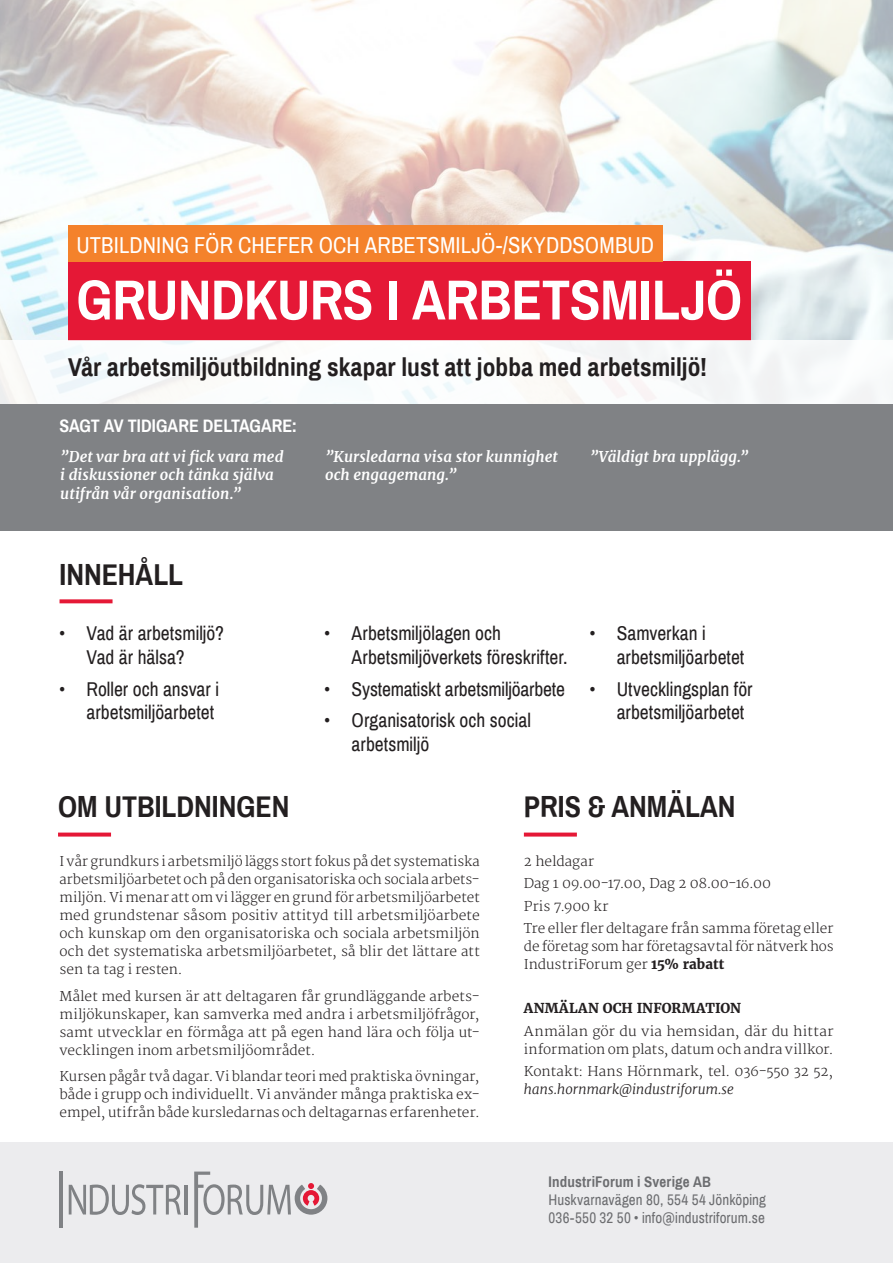
<style>
.page{position:relative;width:893px;height:1263px;background:#fff}
.page>*{position:absolute;margin:0;border:0;box-sizing:border-box;transform-origin:0 0}
.t1{font:700 56.55px "Archivo Narrow";letter-spacing:-.005em;color:#fff}
.t2{font:700 29.85px "Archivo Narrow";color:#231f20}
.t3{font:700 25.5px "Archivo Narrow";color:#231f20}
.t4{font:22.5px "Archivo Narrow";letter-spacing:.005em;color:#fff}
.t5{font:19.5px/23.4px "Archivo Narrow";color:#231f20}
.t6{font:700 18px "Archivo Narrow";color:#fff}
.t7{font:italic 700 15px/18px "Merriweather";color:#fff}
.t8{font:15px/18px "Archivo Narrow";letter-spacing:.01em;color:#6c6d70}
.t9{font:700 15px "Archivo Narrow";letter-spacing:.01em;color:#6c6d70}
.t10{font:300 13.5px/18px "Merriweather";letter-spacing:.005em;color:#231f20;text-align:justify}
.t11{font:italic 300 13.5px "Merriweather";color:#231f20}
.t12{font:700 13.5px "Merriweather";letter-spacing:.01em;color:#231f20}
.s1{font-weight:700}
</style>
<div class="page">
<div style="left:0;top:1143px;width:893px;height:120px;background:#ececee"></div>
<img style="left:0;top:0;width:893px;height:341px">
<div style="left:0;top:404px;width:893px;height:127px;background:#808285"></div>
<svg style="left:58px;top:832px;width:53px;height:4px"></svg>
<svg style="left:524px;top:832px;width:53px;height:4px"></svg>
<hr style="left:60px;top:1171px;width:3px;height:56px;background:#808285">
<svg style="left:69px;top:1184px;width:112px;height:31px"></svg>
<hr style="left:185px;top:1185px;width:3px;height:29px;background:#808285">
<svg style="left:194px;top:1171px;width:133px;height:57px"></svg>
<div style="left:68px;top:262px;width:683px;height:79px;background:#e51836"></div>
<div style="left:68px;top:225px;width:595px;height:37px;background:#f4822b"></div>
<svg style="left:60px;top:599px;width:53px;height:4px"></svg>
<h3 class="t4" style="left:77px;top:232px;width:579px">UTBILDNING FÖR CHEFER OCH ARBETSMILJÖ-/SKYDDSOMBUD</h3>
<h1 class="t1" style="left:77px;top:265px;width:667px">GRUNDKURS I ARBETSMILJÖ</h1>
<h3 class="t3" style="left:68px;top:352px;width:641px">Vår arbetsmiljöutbildning skapar lust att jobba med arbetsmiljö!</h3>
<h3 class="t6" style="left:60px;top:415px;width:239px">SAGT AV TIDIGARE DELTAGARE:</h3>
<p class="t7" style="left:60px;top:448px;width:225px">”Det var bra att vi fick vara med i diskussioner och tänka själva utifrån vår organisation.”</p>
<p class="t7" style="left:325px;top:448px;width:234px">”Kursledarna visa stor kunnighet och engagemang.”</p>
<p class="t7" style="left:590px;top:448px;width:160px">”Väldigt bra upplägg.”</p>
<h2 class="t2" style="left:60px;top:557px;width:125px">INNEHÅLL</h2>
<h3 class="t5" style="left:87px;top:622px;width:139px;text-indent:-27px">• Vad är arbetsmiljö?<br>Vad är hälsa?</h3>
<h3 class="t5" style="left:60px;top:677px;width:161px;text-align:right">• Roller och ansvar i arbetsmiljöarbetet</h3>
<h3 class="t5" style="left:352px;top:622px;width:217px;text-indent:-27px">• Arbetsmiljölagen och<br>Arbetsmiljöverkets föreskrifter.</h3>
<h3 class="t5" style="left:325px;top:677px;width:242px">• Systematiskt arbetsmiljöarbete</h3>
<h3 class="t5" style="left:352px;top:709px;width:181px;text-indent:-27px">• Organisatorisk och social arbetsmiljö</h3>
<h3 class="t5" style="left:617px;top:622px;width:129px;text-indent:-27px">• Samverkan i arbetsmiljöarbetet</h3>
<h3 class="t5" style="left:617px;top:677px;width:137px;text-indent:-27px">• Utvecklingsplan för arbetsmiljöarbetet</h3>
<h2 class="t2" style="left:58px;top:788px;width:233px">OM UTBILDNINGEN</h2>
<p class="t10" style="left:60px;top:852px;width:422px">I vår grundkurs i arbetsmiljö läggs stort fokus på det systematiska arbetsmiljöarbetet och på den organisatoriska och sociala arbets&shy;miljön. Vi menar att om vi lägger en grund för arbetsmiljöarbetet med grundstenar såsom positiv attityd till arbetsmiljöarbete och kunskap om den organisatoriska och sociala arbetsmiljön och det systematiska arbetsmiljöarbetet, så blir det lättare att sen ta tag i resten.</p>
<p class="t10" style="left:60px;top:987px;width:422px">Målet med kursen är att deltagaren får grundläggande arbets&shy;miljökunskaper, kan samverka med andra i arbetsmiljöfrågor, samt utvecklar en förmåga att på egen hand lära och följa ut&shy;vecklingen inom arbetsmiljöområdet.</p>
<p class="t10" style="left:60px;top:1067px;width:422px">Kursen pågår två dagar. Vi blandar teori med praktiska övningar, både i grupp och individuellt. Vi använder många praktiska ex&shy;empel, utifrån både kursledarnas och deltagarnas erfarenheter.</p>
<h2 class="t2" style="left:524px;top:788px;width:213px">PRIS &amp; ANMÄLAN</h2>
<p class="t10" style="left:524px;top:850px;width:311px;line-height:22.2px;text-align:left">2 heldagar<br>Dag 1 09.00-17.00, Dag 2 08.00-16.00<br>Pris 7.900 kr<br>Tre eller fler deltagare från samma företag eller</p>
<p class="t10" style="left:524px;top:937px;width:311px">de företag som har företagsavtal för nätverk hos<br>IndustriForum ger <span class="s1">15% rabatt</span></p>
<p class="t12" style="left:524px;top:999px;width:219px">ANMÄLAN OCH INFORMATION</p>
<p class="t10" style="left:524px;top:1022px;width:311px">Anmälan gör du via hemsidan, där du hittar information om plats, datum och andra villkor.</p>
<p class="t10" style="left:524px;top:1062px;width:311px">Kontakt: Hans Hörnmark, tel. 036-550 32 52,</p>
<p class="t11" style="left:524px;top:1081px;width:212px">hans.hornmark@industriforum.se</p>
<p class="t9" style="left:548px;top:1173px;width:164px">IndustriForum i Sverige AB</p>
<p class="t8" style="left:548px;top:1191px;width:219px">Huskvarnavägen 80, 554 54 Jönköping<br>036-550 32 50 • info@industriforum.se</p>
</div>
